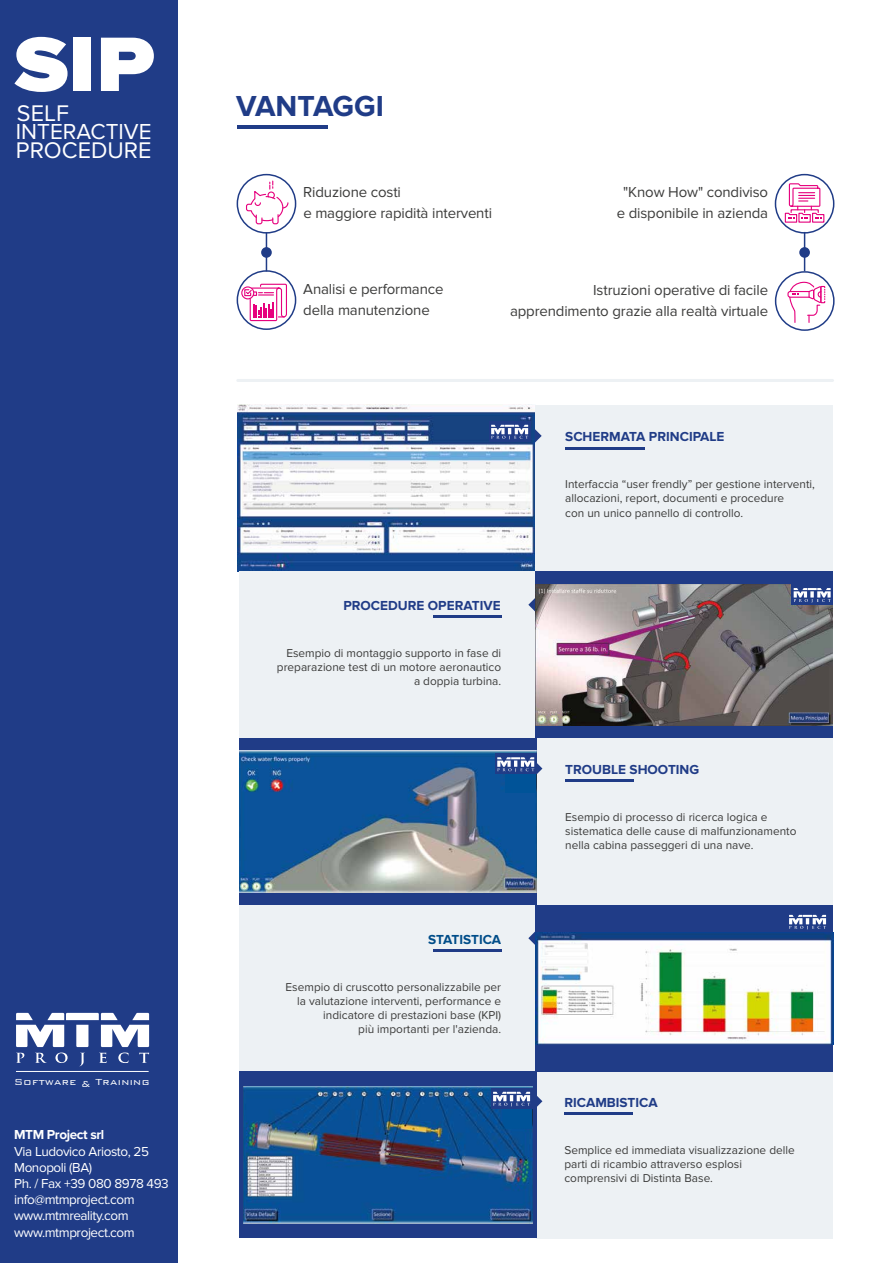
<style>
.page{position:relative;width:893px;height:1263px;background:#fff}
.page>*{position:absolute;margin:0;border:0;box-sizing:border-box;transform-origin:0 0}
.t1{font:900 79.95px "Proxima Nova";color:#fff;scale:1.11 1}
.t2{font:700 30px "Proxima Nova";color:#203c87}
.t3{font:23.4px "Proxima Nova";color:#fff}
.t4{font:22.5px "Proxima Nova";color:#fff}
.t5{font:15px/21px "Proxima Nova";letter-spacing:-.01em;color:#3c3c3b}
.t6{font:13.5px/16.2px "Proxima Nova";letter-spacing:-.03em;color:#fff}
.t7{font:700 13.5px "Proxima Nova";color:#203c87}
.t8{font:700 13.5px "Proxima Nova";letter-spacing:-.03em;color:#fff}
.t9{font:700 13.5px "Proxima Nova";letter-spacing:-.005em;color:#004d89}
.t10{font:11.85px/14.2px "Proxima Nova";color:#3c3c3b}
.t11{font:300 11.7px "Bank Gothic";letter-spacing:.03em;color:#fff}
</style>
<div class="page">
<img style="left:238px;top:405px;width:297px;height:167px">
<div style="left:489px;top:421px;width:41px;height:21px;background:linear-gradient(to right,#203c87,#203c87)"></div>
<svg style="left:491px;top:425px;width:37px;height:15px"></svg>
<div style="left:535px;top:405px;width:298px;height:167px;background:#edf1f4"></div>
<div style="left:239px;top:572px;width:296px;height:166px;background:#edf1f4"></div>
<div style="left:0;top:0;width:177px;height:1263px;background:#203c87"></div>
<hr style="left:565px;top:447px;width:80px;height:2px;background:#203c87">
<hr style="left:433px;top:615px;width:68px;height:3px;background:#203c87">
<hr style="left:238px;top:125px;width:90px;height:3px;background:#203c87">
<svg style="left:535px;top:429px;width:7px;height:14px"></svg>
<div style="left:536px;top:738px;width:297px;height:167px;background:#edf1f4"></div>
<div style="left:536px;top:1071px;width:297px;height:167px;background:#edf1f4"></div>
<svg style="left:528px;top:598px;width:7px;height:14px"></svg>
<div style="left:239px;top:905px;width:296px;height:166px;background:#edf1f4"></div>
<svg style="left:528px;top:931px;width:7px;height:14px"></svg>
<hr style="left:238px;top:379px;width:595px;height:3px;background:#edf1f4">
<hr style="left:565px;top:779px;width:69px;height:3px;background:#203c87">
<hr style="left:433px;top:949px;width:69px;height:3px;background:#203c87">
<hr style="left:564px;top:1112px;width:69px;height:3px;background:#203c87">
<hr style="left:266px;top:232px;width:1px;height:39px;background:#203c87">
<div style="left:261px;top:247px;width:11px;height:11px;background:#203c87;border-radius:50%"></div>
<hr style="left:804px;top:232px;width:1px;height:39px;background:#203c87">
<div style="left:799px;top:247px;width:11px;height:11px;background:#203c87;border-radius:50%"></div>
<div style="left:237px;top:174px;width:59px;height:60px;border:2px solid #203c87;border-radius:50%"></div>
<div style="left:775px;top:271px;width:60px;height:60px;border:2px solid #203c87;border-radius:50%"></div>
<div style="left:237px;top:270px;width:59px;height:60px;border:2px solid #203c87;border-radius:50%"></div>
<div style="left:775px;top:174px;width:59px;height:60px;border:2px solid #203c87;border-radius:50%"></div>
<svg style="left:245px;top:181px;width:44px;height:44px"></svg>
<svg style="left:787px;top:282px;width:38px;height:42px"></svg>
<div style="left:241px;top:286px;width:13px;height:13px;border:1px solid #e6007d;border-radius:50%"></div>
<svg style="left:244px;top:283px;width:44px;height:39px"></svg>
<svg style="left:784px;top:182px;width:41px;height:41px"></svg>
<div style="left:536px;top:572px;width:297px;height:166px;background:#203c87"></div>
<img style="left:536px;top:584px;width:296px;height:142px">
<div style="left:791px;top:584px;width:42px;height:21px;background:#203c87"></div>
<svg style="left:794px;top:588px;width:37px;height:15px"></svg>
<div style="left:239px;top:738px;width:297px;height:167px;background:#203c87"></div>
<img style="left:239px;top:751px;width:297px;height:141px">
<div style="left:506px;top:771px;width:30px;height:22px;background:#005398"></div>
<div style="left:495px;top:754px;width:41px;height:20px;background:#203c87"></div>
<svg style="left:497px;top:757px;width:45px;height:18px"></svg>
<div style="left:239px;top:1071px;width:297px;height:167px;background:#203c87"></div>
<img style="left:243px;top:1086px;width:289px;height:137px">
<div style="left:491px;top:1088px;width:41px;height:20px;background:linear-gradient(to right,#203c87,#203c87)"></div>
<svg style="left:493px;top:1092px;width:49px;height:37px"></svg>
<div style="left:536px;top:905px;width:297px;height:167px;background:#203c87"></div>
<img style="left:536px;top:932px;width:297px;height:113px">
<div style="left:787px;top:911px;width:41px;height:21px;background:linear-gradient(to right,#203c87,#203c87)"></div>
<svg style="left:789px;top:915px;width:37px;height:15px"></svg>
<svg style="left:16px;top:1013px;width:133px;height:53px"></svg>
<hr style="left:16px;top:1071px;width:133px;height:1px;background:#fff">
<h1 class="t1" style="left:14px;top:18px;width:128px">SIP</h1>
<h3 class="t3" style="left:17px;top:100px;width:53px">SELF</h3>
<h3 class="t4" style="left:16px;top:119px;width:137px">INTERACTIVE</h3>
<h3 class="t3" style="left:16px;top:137px;width:137px">PROCEDURE</h3>
<p class="t11" style="left:14px;top:1073px;width:137px">Software &amp; Training</p>
<p class="t8" style="left:14px;top:1127px;width:92px">MTM Project srl</p>
<p class="t6" style="left:14px;top:1143px;width:156px">Via Ludovico Ariosto, 25<br>Monopoli (BA)<br>Ph. / Fax +39 080 8978 493 info@mtmproject.com www.mtmreality.com www.mtmproject.com</p>
<h2 class="t2" style="left:236px;top:89px;width:149px">VANTAGGI</h2>
<p class="t5" style="left:303px;top:182px;width:190px">Riduzione costi<br>e maggiore rapidità interventi</p>
<p class="t5" style="left:617px;top:182px;width:153px;text-align:center">"Know How" condiviso e disponibile in azienda</p>
<p class="t5" style="left:303px;top:278px;width:142px">Analisi e performance della manutenzione</p>
<p class="t5" style="left:510px;top:279px;width:260px;text-align:right">Istruzioni operative di facile apprendimento grazie alla realtà virtuale</p>
<p class="t7" style="left:343px;top:598px;width:159px">PROCEDURE OPERATIVE</p>
<p class="t10" style="left:277px;top:646px;width:226px;text-align:right">Esempio di montaggio supporto in fase di preparazione test di un motore aeronautico a doppia turbina.</p>
<p class="t9" style="left:428px;top:931px;width:75px">STATISTICA</p>
<p class="t10" style="left:286px;top:980px;width:217px;text-align:right">Esempio di cruscotto personalizzabile per la valutazione interventi, performance e indicatore di prestazioni base (KPI)<br>più importanti per l'azienda.</p>
<p class="t7" style="left:565px;top:429px;width:161px">SCHERMATA PRINCIPALE</p>
<p class="t10" style="left:565px;top:477px;width:251px">Interfaccia “user frendly” per gestione interventi, allocazioni, report, documenti e procedure<br>con un unico pannello di controllo.</p>
<p class="t7" style="left:565px;top:762px;width:136px">TROUBLE SHOOTING</p>
<p class="t10" style="left:565px;top:810px;width:233px">Esempio di processo di ricerca logica e sistematica delle cause di malfunzionamento nella cabina passeggeri di una nave.</p>
<p class="t7" style="left:564px;top:1094px;width:95px">RICAMBISTICA</p>
<p class="t10" style="left:564px;top:1143px;width:232px">Semplice ed immediata visualizzazione delle parti di ricambio attraverso esplosi comprensivi di Distinta Base.</p>
</div>
